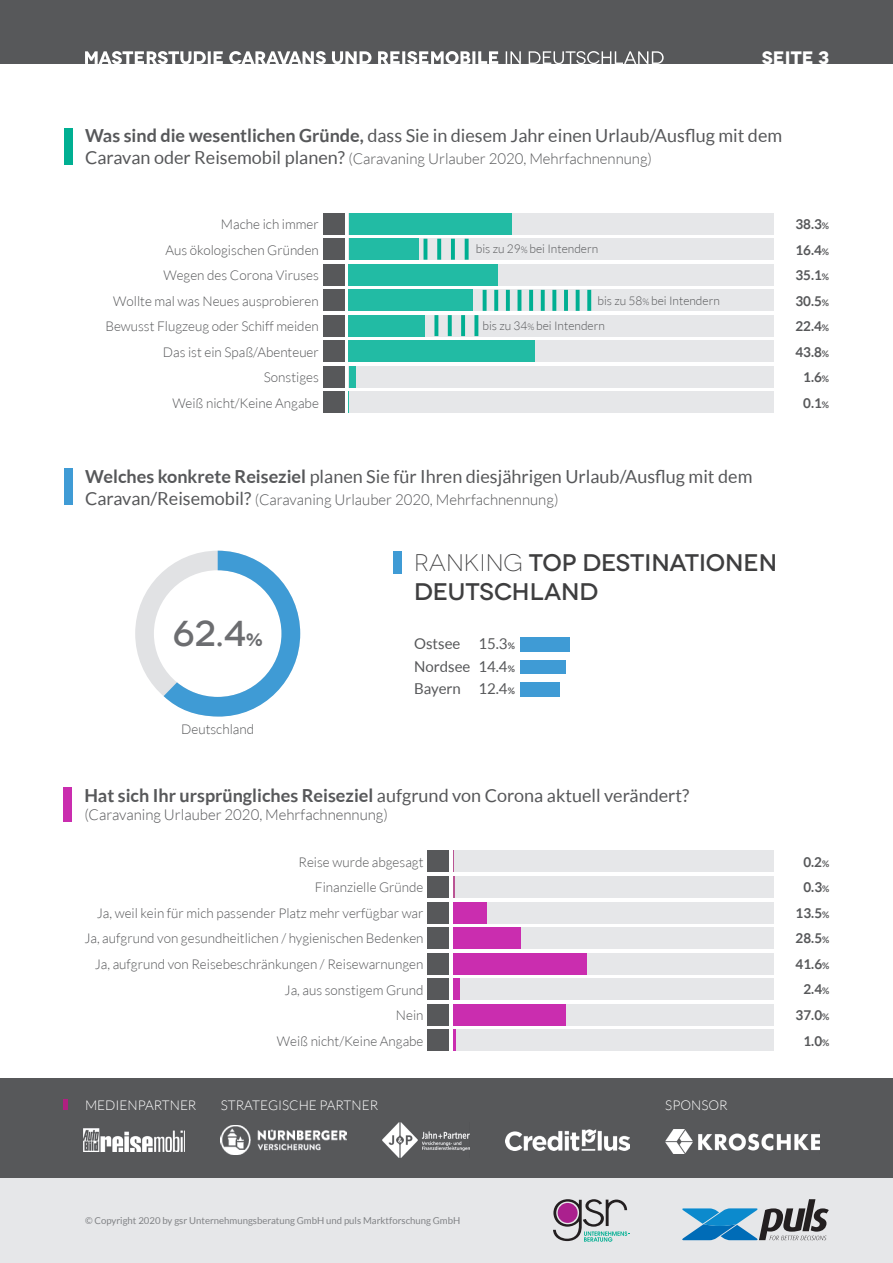
<style>
.page{position:relative;width:893px;height:1263px;background:#fff}
.page>*{position:absolute;margin:0;border:0;box-sizing:border-box;transform-origin:0 0}
.t1{font:500 36px "Novecentowide";color:#6c6d70}
.t2{font:500 24px/28.8px "Novecentowide";letter-spacing:-.01em;color:#3e3e3f}
.t3{font:18px "Lato";color:#57585a}
.t4{font:700 18px "Novecentowide";color:#fff}
.t5{font:300 15px "Lato";color:#57585a}
.t6{font:15px/23.2px "Lato";color:#57585a}
.t7{font:300 13.5px/25.5px "Lato";color:#57585a;text-align:right}
.t8{font:700 13.5px/25.5px "Lato";color:#57585a;text-align:center}
.t9{font:300 13.5px "Lato";color:#fff}
.t10{font:300 12px "Lato";color:#57585a}
.t11{font:9.6px "Lato";color:#808285}
.s1{font-weight:700}
.s2{font-weight:400;font-size:18px}
.s3{font-size:9px}
.s4{font-weight:700;font-size:18px}
.s5{font-weight:300}
.s6{font-weight:700;font-size:9px}
</style>
<div class="page">
<div style="left:0;top:1178px;width:893px;height:85px;background:#e6e7e9"></div>
<div style="left:0;top:1078px;width:893px;height:100px;background:#57585a"></div>
<img style="left:84px;top:1128px;width:101px;height:23px">
<hr style="left:64px;top:1099px;width:4px;height:11px;background:#b02081">
<img style="left:221px;top:1125px;width:125px;height:30px">
<img style="left:382px;top:1123px;width:87px;height:34px">
<img style="left:505px;top:1129px;width:124px;height:21px">
<svg style="left:553px;top:1199px;width:76px;height:43px"></svg>
<svg style="left:682px;top:1199px;width:147px;height:41px"></svg>
<div style="left:0;top:0;width:893px;height:64px;background:#57585a"></div>
<svg style="left:85px;top:51px;width:579px;height:13px"></svg>
<img style="left:665px;top:1129px;width:155px;height:25px">
<div style="left:64px;top:128px;width:8px;height:36px;background:#00af92"></div>
<div style="left:349px;top:213px;width:425px;height:21px;background:#e6e7e9"></div>
<div style="left:349px;top:239px;width:425px;height:21px;background:#e6e7e9"></div>
<div style="left:349px;top:264px;width:425px;height:21px;background:#e6e7e9"></div>
<div style="left:349px;top:290px;width:425px;height:21px;background:#e6e7e9"></div>
<div style="left:349px;top:315px;width:425px;height:21px;background:#e6e7e9"></div>
<div style="left:349px;top:341px;width:425px;height:21px;background:#e6e7e9"></div>
<div style="left:349px;top:366px;width:425px;height:21px;background:#e6e7e9"></div>
<div style="left:349px;top:392px;width:425px;height:21px;background:#e6e7e9"></div>
<div style="left:323px;top:213px;width:21px;height:21px;background:#57585a"></div>
<div style="left:323px;top:239px;width:21px;height:21px;background:#57585a"></div>
<div style="left:323px;top:264px;width:21px;height:21px;background:#57585a"></div>
<div style="left:323px;top:290px;width:21px;height:21px;background:#57585a"></div>
<div style="left:323px;top:315px;width:21px;height:21px;background:#57585a"></div>
<div style="left:323px;top:341px;width:21px;height:21px;background:#57585a"></div>
<div style="left:323px;top:366px;width:21px;height:21px;background:#57585a"></div>
<div style="left:323px;top:392px;width:21px;height:21px;background:#57585a"></div>
<div style="left:349px;top:213px;width:163px;height:21px;background:#22bba4"></div>
<div style="left:349px;top:239px;width:69px;height:21px;background:#22bba4"></div>
<div style="left:349px;top:264px;width:149px;height:21px;background:#22bba4"></div>
<div style="left:349px;top:290px;width:124px;height:21px;background:#22bba4"></div>
<div style="left:349px;top:315px;width:76px;height:21px;background:#22bba4"></div>
<div style="left:349px;top:341px;width:186px;height:21px;background:#22bba4"></div>
<div style="left:349px;top:366px;width:6px;height:21px;background:#22bba4"></div>
<div style="left:64px;top:469px;width:8px;height:36px;background:#3f9bd5"></div>
<svg style="left:135px;top:551px;width:165px;height:166px"></svg>
<div style="left:393px;top:551px;width:8px;height:23px;background:#3f9bd5"></div>
<div style="left:520px;top:637px;width:50px;height:15px;background:#3f9bd5"></div>
<div style="left:520px;top:660px;width:46px;height:13px;background:#3f9bd5"></div>
<div style="left:520px;top:682px;width:40px;height:14px;background:#3f9bd5"></div>
<div style="left:64px;top:787px;width:8px;height:34px;background:#ca2daf"></div>
<div style="left:453px;top:851px;width:321px;height:21px;background:#e6e7e9"></div>
<div style="left:453px;top:876px;width:321px;height:22px;background:#e6e7e9"></div>
<div style="left:453px;top:902px;width:321px;height:21px;background:#e6e7e9"></div>
<div style="left:453px;top:927px;width:321px;height:22px;background:#e6e7e9"></div>
<div style="left:453px;top:953px;width:321px;height:21px;background:#e6e7e9"></div>
<div style="left:453px;top:978px;width:321px;height:22px;background:#e6e7e9"></div>
<div style="left:453px;top:1004px;width:321px;height:21px;background:#e6e7e9"></div>
<div style="left:453px;top:1029px;width:321px;height:22px;background:#e6e7e9"></div>
<div style="left:428px;top:851px;width:21px;height:21px;background:#57585a"></div>
<div style="left:428px;top:876px;width:21px;height:22px;background:#57585a"></div>
<div style="left:428px;top:902px;width:21px;height:21px;background:#57585a"></div>
<div style="left:428px;top:927px;width:21px;height:22px;background:#57585a"></div>
<div style="left:428px;top:953px;width:21px;height:21px;background:#57585a"></div>
<div style="left:428px;top:978px;width:21px;height:22px;background:#57585a"></div>
<div style="left:428px;top:1004px;width:21px;height:21px;background:#57585a"></div>
<div style="left:428px;top:1029px;width:21px;height:22px;background:#57585a"></div>
<svg style="left:453px;top:851px;width:1px;height:21px"></svg>
<hr style="left:453px;top:876px;width:2px;height:22px;background:#ba5494">
<div style="left:453px;top:902px;width:34px;height:21px;background:#ca2daf"></div>
<div style="left:453px;top:927px;width:67px;height:22px;background:#ca2daf"></div>
<div style="left:453px;top:953px;width:134px;height:21px;background:#ca2daf"></div>
<div style="left:453px;top:978px;width:7px;height:22px;background:#ca2daf"></div>
<div style="left:453px;top:1004px;width:113px;height:21px;background:#ca2daf"></div>
<hr style="left:453px;top:1029px;width:3px;height:22px;background:#ca2daf">
<svg style="left:423px;top:239px;width:4px;height:21px"></svg>
<svg style="left:437px;top:239px;width:4px;height:21px"></svg>
<svg style="left:451px;top:239px;width:4px;height:21px"></svg>
<svg style="left:465px;top:239px;width:4px;height:21px"></svg>
<svg style="left:434px;top:315px;width:4px;height:21px"></svg>
<svg style="left:448px;top:315px;width:4px;height:21px"></svg>
<svg style="left:461px;top:315px;width:4px;height:21px"></svg>
<svg style="left:474px;top:315px;width:4px;height:21px"></svg>
<svg style="left:483px;top:290px;width:4px;height:21px"></svg>
<svg style="left:494px;top:290px;width:4px;height:21px"></svg>
<svg style="left:506px;top:290px;width:4px;height:21px"></svg>
<svg style="left:517px;top:290px;width:4px;height:21px"></svg>
<svg style="left:529px;top:290px;width:4px;height:21px"></svg>
<svg style="left:541px;top:290px;width:4px;height:21px"></svg>
<svg style="left:552px;top:290px;width:4px;height:21px"></svg>
<hr style="left:564px;top:290px;width:4px;height:21px;background:#00af92">
<svg style="left:576px;top:290px;width:4px;height:21px"></svg>
<svg style="left:587px;top:290px;width:4px;height:21px"></svg>
<h3 class="t4" style="left:762px;top:47px;width:69px">Seite 3</h3>
<h3 class="t3" style="left:85px;top:126px;width:699px"><span class="s1">Was sind die wesentlichen Gründe,</span> dass Sie in diesem Jahr einen Urlaub/Ausflug mit dem</h3>
<p class="t5" style="left:85px;top:151px;width:568px"><span class="s2">Caravan oder Reisemobil planen?</span> (Caravaning Urlauber 2020, Mehrfachnennung)</p>
<p class="t7" style="left:105px;top:212px;width:215px">Mache ich immer<br>Aus ökologischen Gründen<br>Wegen des Corona Viruses<br>Wollte mal was Neues ausprobieren<br>Bewusst Flugzeug oder Schiff meiden<br>Das ist ein Spaß/Abenteuer<br>Sonstiges<br>Weiß nicht/Keine Angabe</p>
<p class="t8" style="left:795px;top:211px;width:35px">38.3<span class="s3">%<br></span>16.4<span class="s3">%<br></span>35.1<span class="s3">%<br></span>30.5<span class="s3">%<br></span>22.4<span class="s3">%<br></span>43.8<span class="s3">%<br></span>1.6<span class="s3">%<br></span>0.1<span class="s3">%</span></p>
<p class="t10" style="left:476px;top:243px;width:124px">bis zu 29<span class="s3">%</span> bei Intendern</p>
<p class="t10" style="left:597px;top:294px;width:124px">bis zu 58<span class="s3">%</span> bei Intendern</p>
<p class="t10" style="left:482px;top:319px;width:124px">bis zu 34<span class="s3">%</span> bei Intendern</p>
<h3 class="t3" style="left:85px;top:467px;width:669px"><span class="s1">Welches konkrete Reiseziel</span> planen Sie für Ihren diesjährigen Urlaub/Ausflug mit dem</h3>
<p class="t5" style="left:85px;top:491px;width:475px"><span class="s2">Caravan/Reisemobil?</span> (Caravaning Urlauber 2020, Mehrfachnennung)</p>
<h1 class="t1" style="left:173px;top:612px;width:91px">62.4<span class="s4">%</span></h1>
<p class="t7" style="left:181px;top:717px;width:74px">Deutschland</p>
<h2 class="t2" style="left:414px;top:548px;width:365px"><span class="s5">RANKING</span> TOP DESTINATIONEN<br>DEUTSCHLAND</h2>
<p class="t6" style="left:414px;top:632px;width:102px">Ostsee 15.3<span class="s6">%<br></span>Nordsee 14.4<span class="s6">%</span></p>
<p class="t6" style="left:414px;top:677px;width:102px">Bayern 12.4<span class="s6">%</span></p>
<h3 class="t3" style="left:84px;top:785px;width:606px"><span class="s1">Hat sich Ihr ursprüngliches Reiseziel</span> aufgrund von Corona aktuell verändert?</h3>
<p class="t5" style="left:84px;top:806px;width:305px">(Caravaning Urlauber 2020, Mehrfachnennung)</p>
<p class="t7" style="left:84px;top:849px;width:341px">Reise wurde abgesagt<br>Finanzielle Gründe<br>Ja, weil kein für mich passender Platz mehr verfügbar war Ja, aufgrund von gesundheitlichen / hygienischen Bedenken Ja, aufgrund von Reisebeschränkungen / Reisewarnungen Ja, aus sonstigem Grund<br>Nein<br>Weiß nicht/Keine Angabe</p>
<p class="t8" style="left:796px;top:849px;width:35px">0.2<span class="s3">%<br></span>0.3<span class="s3">%<br></span>13.5<span class="s3">%<br></span>28.5<span class="s3">%<br></span>41.6<span class="s3">%<br></span>2.4<span class="s3">%<br></span>37.0<span class="s3">%<br></span>1.0<span class="s3">%</span></p>
<p class="t9" style="left:85px;top:1098px;width:113px">MEDIENPARTNER</p>
<p class="t9" style="left:221px;top:1098px;width:159px">STRATEGISCHE PARTNER</p>
<p class="t9" style="left:665px;top:1098px;width:64px">SPONSOR</p>
<p class="t11" style="left:85px;top:1215px;width:377px">© Copyright 2020 by gsr Unternehmungsberatung GmbH und puls Marktforschung GmbH</p>
</div>
